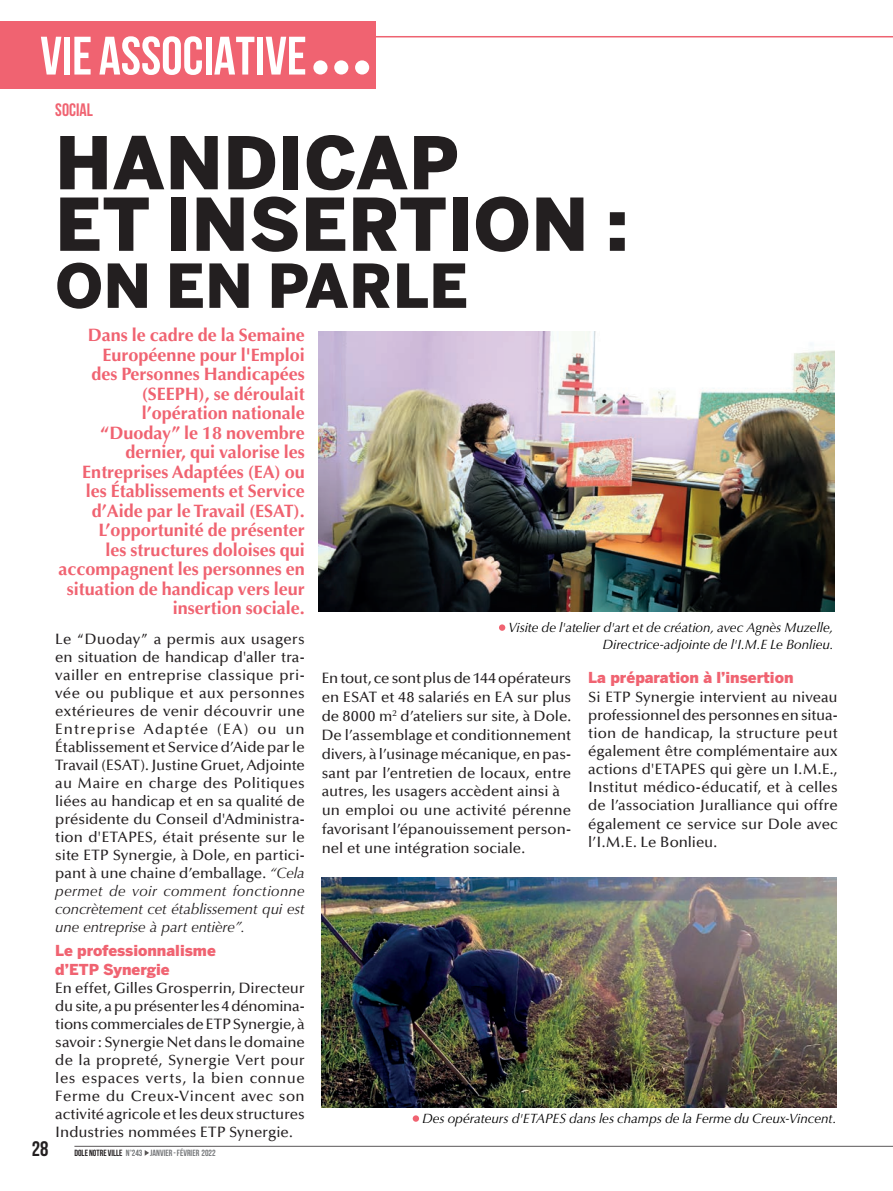
<style>
.page{position:relative;width:893px;height:1191px;background:#fff}
.page>*{position:absolute;margin:0;border:0;box-sizing:border-box;transform-origin:0 0}
.t1{font:900 72px/61.5px "Benton Sans";letter-spacing:.01em;color:#231f20}
.t2{font:900 60px "Benton Sans";letter-spacing:.01em;color:#231f20}
.t3{font:700 54px "Bebas Neue";color:#fff}
.t4{font:700 21px "Bebas Neue";color:#231f20}
.t5{font:700 18px/19.5px "Optima";color:#f06371;text-align:right}
.t6{font:700 18px "Bebas Neue";color:#f06371}
.t7{font:500 15px/18px "Optima";color:#231f20;text-align:justify}
.t8{font:900 15px/19.5px "Benton Sans";color:#f06371}
.t9{font:italic 13.5px/16.5px "Optima";letter-spacing:-.005em;color:#000;text-align:right}
.t10{font:700 9px "Bebas Neue";color:#76787b}
.s1{font-weight:400;font-style:italic}
.s2{color:#231f20}
</style>
<div class="page">
<hr style="left:376px;top:36px;width:517px;height:1px;background:#ee6371">
<hr style="left:74px;top:1146px;width:819px;height:1px;background:#231f20">
<svg style="left:145px;top:1150px;width:4px;height:5px"></svg>
<div style="left:0;top:21px;width:376px;height:68px;background:#f06371"></div>
<div style="left:313px;top:60px;width:15px;height:15px;background:#fff;border-radius:50%"></div>
<div style="left:334px;top:60px;width:14px;height:15px;background:#fff;border-radius:50%"></div>
<div style="left:355px;top:60px;width:14px;height:15px;background:#fff;border-radius:50%"></div>
<img style="left:318px;top:332px;width:516px;height:280px">
<div style="left:499px;top:624px;width:6px;height:7px;background:#f06371;border-radius:50%"></div>
<img style="left:322px;top:878px;width:514px;height:229px">
<svg style="left:413px;top:1115px;width:6px;height:6px"></svg>
<h3 class="t3" style="left:40px;top:26px;width:268px">VIE ASSOCIATIVE</h3>
<p class="t6" style="left:55px;top:99px;width:39px">SOCIAL</p>
<h1 class="t1" style="left:55px;top:131px;width:574px">HANDICAP<br>ET INSERTION :</h1>
<h2 class="t2" style="left:55px;top:250px;width:414px">ON EN PARLE</h2>
<p class="t5" style="left:59px;top:325px;width:248px">Dans le cadre de la Semaine<br>Européenne pour l'Emploi<br>des Personnes Handicapées (SEEPH), se déroulait l’opération nationale “Duoday” le 18 novembre dernier, qui valorise les<br>Entreprises Adaptées (EA) ou les Établissements et Service d’Aide par le Travail (ESAT).<br>L’opportunité de présenter<br>les structures doloises qui accompagnent les personnes en situation de handicap vers leur insertion sociale.</p>
<p class="t7" style="left:55px;top:630px;width:251px">Le “Duoday” a permis aux usagers en situation de handicap d'aller tra&shy;vailler en entreprise classique pri&shy;vée ou publique et aux personnes extérieures de venir découvrir une Entreprise Adaptée (EA) ou un Établissement et Service d’Aide par le Travail (ESAT). Justine Gruet, Adjointe au Maire en charge des Politiques liées au handicap et en sa qualité de présidente du Conseil d'Administra&shy;tion d'ETAPES, était présente sur le site ETP Synergie, à Dole, en partici&shy;pant à une chaine d’emballage. <span class="s1">“Cela permet de voir comment fonctionne concrètement cet établissement qui est une entreprise à part entière”.</span></p>
<p class="t8" style="left:55px;top:940px;width:162px">Le professionnalisme d’ETP Synergie</p>
<p class="t7" style="left:55px;top:979px;width:251px">En effet, Gilles Grosperrin, Directeur du site, a pu présenter les 4 dénomina&shy;tions commerciales de ETP Synergie, à savoir : Synergie Net dans le domaine de la propreté, Synergie Vert pour les espaces verts, la bien connue Ferme du Creux-Vincent avec son activité agricole et les deux structures Industries nommées ETP Synergie.</p>
<h3 class="t4" style="left:32px;top:1137px;width:18px">28</h3>
<p class="t10" style="left:74px;top:1147px;width:143px"><span class="s2">DOLE NOTRE VILLE</span> N°243 JANVIER - FÉVRIER 2022</p>
<p class="t9" style="left:508px;top:619px;width:327px">Visite de l'atelier d'art et de création, avec Agnès Muzelle,<br>Directrice-adjointe de l'I.M.E Le Bonlieu.</p>
<p class="t7" style="left:322px;top:668px;width:251px;line-height:19px;text-align:left">En tout, ce sont plus de 144 opérateurs en ESAT et 48 salariés en EA sur plus de 8000 m<sup>2</sup> d’ateliers sur site, à Dole.<br>De l’assemblage et conditionnement divers, à l’usinage mécanique, en pas&shy;sant par l’entretien de locaux, entre autres, les usagers accèdent ainsi à un emploi ou une activité pérenne favorisant l’épanouissement person&shy;nel et une intégration sociale.</p>
<p class="t8" style="left:588px;top:668px;width:207px">La préparation à l’insertion</p>
<p class="t7" style="left:588px;top:688px;width:251px">Si ETP Synergie intervient au niveau professionnel des personnes en situa&shy;tion de handicap, la structure peut également être complémentaire aux actions d'ETAPES qui gère un I.M.E., Institut médico-éducatif, et à celles de l’association Juralliance qui offre également ce service sur Dole avec l’I.M.E. Le Bonlieu.</p>
<p class="t9" style="left:422px;top:1110px;width:416px">Des opérateurs d'ETAPES dans les champs de la Ferme du Creux-Vincent.</p>
</div>
